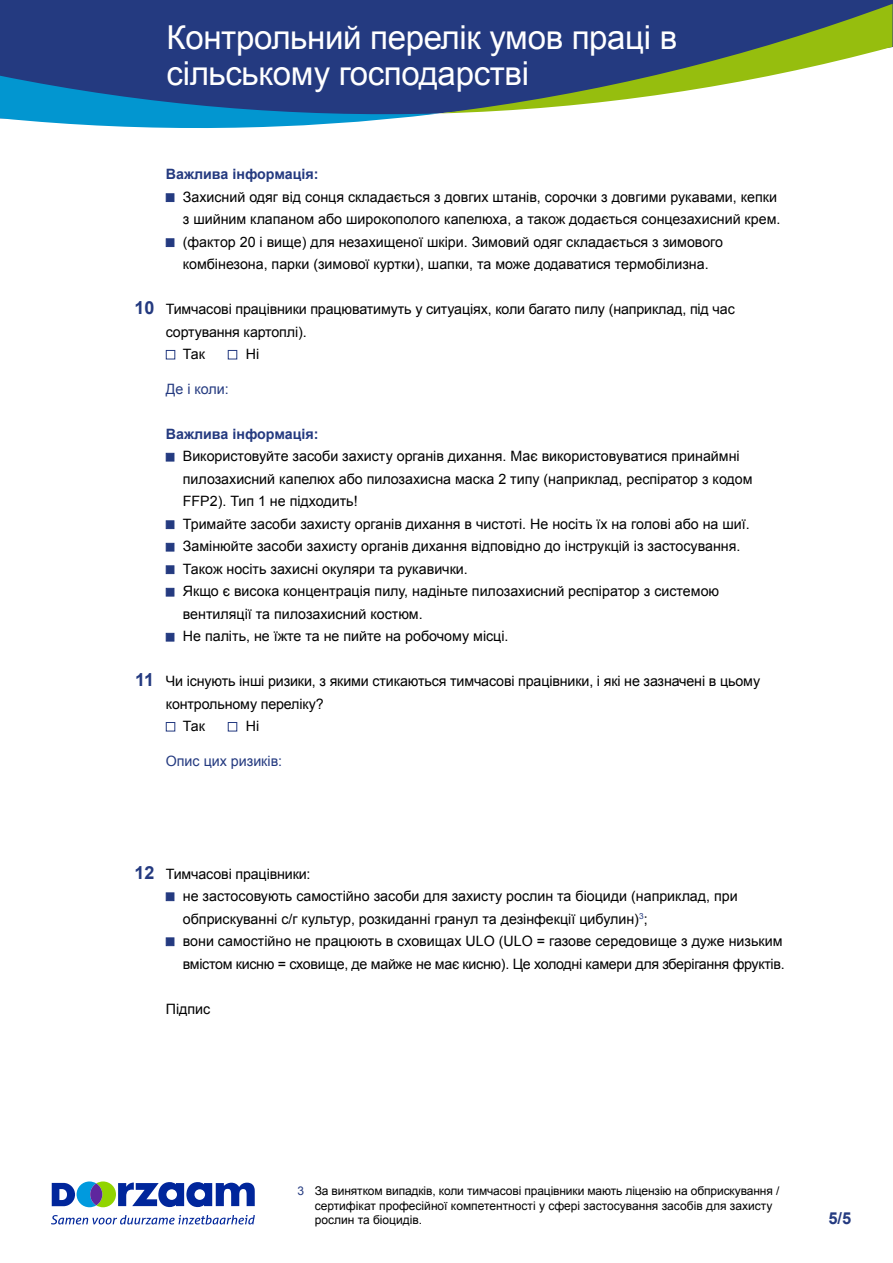
<style>
.page{position:relative;width:893px;height:1263px;background:#fff}
.page>*{position:absolute;margin:0;border:0;box-sizing:border-box;transform-origin:0 0}
.t1{font:33px/36px "Arial";letter-spacing:-.01em;color:#fff}
.t2{font:700 16.5px "Arial";color:#243a80}
.t3{font:14.25px/22.5px "Arial";color:#000}
.t4{font:700 14.25px "Arial";color:#243a80}
.t5{font:14.25px "Arial";color:#243a80}
.t6{font:12px/14.4px "Arial";color:#000}
.s1{font-weight:700;font-size:18px;color:#243a80}
.s2{color:#243a80}
</style>
<div class="page">
<svg style="left:52px;top:1181px;width:203px;height:26px"></svg>
<svg style="left:51px;top:1215px;width:204px;height:9px"></svg>
<div style="left:0;top:0;width:893px;height:114px;background:#243a80"></div>
<svg style="left:0;top:76px;width:440px;height:52px;background:#276eaa"></svg>
<svg style="left:440px;top:4px;width:452px;height:109px;fill:#243a80"></svg>
<div style="left:166px;top:193px;width:8px;height:9px;background:#243a80;border:1px solid #243a80"></div>
<div style="left:166px;top:238px;width:8px;height:9px;background:#243a80;border:1px solid #243a80"></div>
<div style="left:166px;top:350px;width:9px;height:9px;border:1px solid #243a80"></div>
<div style="left:228px;top:350px;width:9px;height:9px;border:1px solid #243a80"></div>
<div style="left:166px;top:453px;width:8px;height:8px;background:#243a80;border:1px solid #243a80"></div>
<div style="left:166px;top:520px;width:8px;height:9px;background:#243a80;border:1px solid #243a80"></div>
<div style="left:166px;top:543px;width:8px;height:8px;background:#243a80;border:1px solid #243a80"></div>
<div style="left:166px;top:565px;width:8px;height:9px;background:#243a80;border:1px solid #243a80"></div>
<div style="left:166px;top:588px;width:8px;height:8px;background:#243a80;border:1px solid #243a80"></div>
<div style="left:166px;top:633px;width:8px;height:8px;background:#243a80;border:1px solid #243a80"></div>
<div style="left:166px;top:722px;width:9px;height:9px;border:1px solid #243a80"></div>
<div style="left:228px;top:722px;width:9px;height:9px;border:1px solid #243a80"></div>
<div style="left:166px;top:892px;width:8px;height:9px;background:#243a80;border:1px solid #243a80"></div>
<div style="left:166px;top:937px;width:8px;height:9px;background:#243a80;border:1px solid #243a80"></div>
<h1 class="t1" style="left:166px;top:20px;width:512px">Контрольний перелік умов праці в сільському господарстві</h1>
<p class="t4" style="left:166px;top:165px;width:154px">Важлива інформація:</p>
<p class="t3" style="left:183px;top:186px;width:599px">Захисний одяг від сонця складається з довгих штанів, сорочки з довгими рукавами, кепки з шийним клапаном або широкополого капелюха, а також додається сонцезахисний крем. (фактор 20 і вище) для незахищеної шкіри. Зимовий одяг складається з зимового комбінезона, парки (зимової куртки), шапки, та може додаватися термобілизна.</p>
<p class="t3" style="left:135px;top:298px;width:602px"><span class="s1">10</span> Тимчасові працівники працюватимуть у ситуаціях, коли багато пилу (наприклад, під час</p>
<p class="t3" style="left:166px;top:321px;width:142px">сортування картоплі).</p>
<p class="t3" style="left:183px;top:343px;width:24px">Так</p>
<p class="t3" style="left:246px;top:343px;width:15px">Ні</p>
<p class="t5" style="left:166px;top:380px;width:64px">Де і коли:</p>
<p class="t4" style="left:166px;top:424px;width:154px">Важлива інформація:</p>
<p class="t3" style="left:183px;top:445px;width:571px">Використовуйте засоби захисту органів дихання. Має використовуватися принаймні пилозахисний капелюх або пилозахисна маска 2 типу (наприклад, респіратор з кодом FFP2). Тип 1 не підходить!<br>Тримайте засоби захисту органів дихання в чистоті. Не носіть їх на голові або на шиї.<br>Замінюйте засоби захисту органів дихання відповідно до інструкцій із застосування.<br>Також носіть захисні окуляри та рукавички.<br>Якщо є висока концентрація пилу, надіньте пилозахисний респіратор з системою вентиляції та пилозахисний костюм.<br>Не паліть, не їжте та не пийте на робочому місці.</p>
<p class="t3" style="left:135px;top:670px;width:627px"><span class="s1">11</span> Чи існують інші ризики, з якими стикаються тимчасові працівники, і які не зазначені в цьому</p>
<p class="t3" style="left:166px;top:693px;width:159px">контрольному переліку?</p>
<p class="t3" style="left:183px;top:715px;width:24px">Так</p>
<p class="t3" style="left:246px;top:715px;width:15px">Ні</p>
<p class="t5" style="left:166px;top:752px;width:118px">Опис цих ризиків:</p>
<p class="t3" style="left:183px;top:862px;width:603px;text-indent:-48px"><span class="s1">12</span> Тимчасові працівники:<br>не застосовують самостійно засоби для захисту рослин та біоциди (наприклад, при обприскуванні с/г культур, розкиданні гранул та дезінфекції цибулин)<sup>3</sup>;<br>вони самостійно не працюють в сховищах ULO (ULO = газове середовище з дуже низьким вмістом кисню = сховище, де майже не має кисню). Це холодні камери для зберігання фруктів.</p>
<p class="t3" style="left:166px;top:997px;width:46px">Підпис</p>
<p class="t6" style="left:315px;top:1184px;width:466px;text-indent:-17px"><span class="s2">3</span> За винятком випадків, коли тимчасові працівники мають ліцензію на обприскування / сертифікат професійної компетентності у сфері застосування засобів для захисту рослин та біоцидів.</p>
<p class="t2" style="left:828px;top:1207px;width:24px">5/5</p>
</div>
